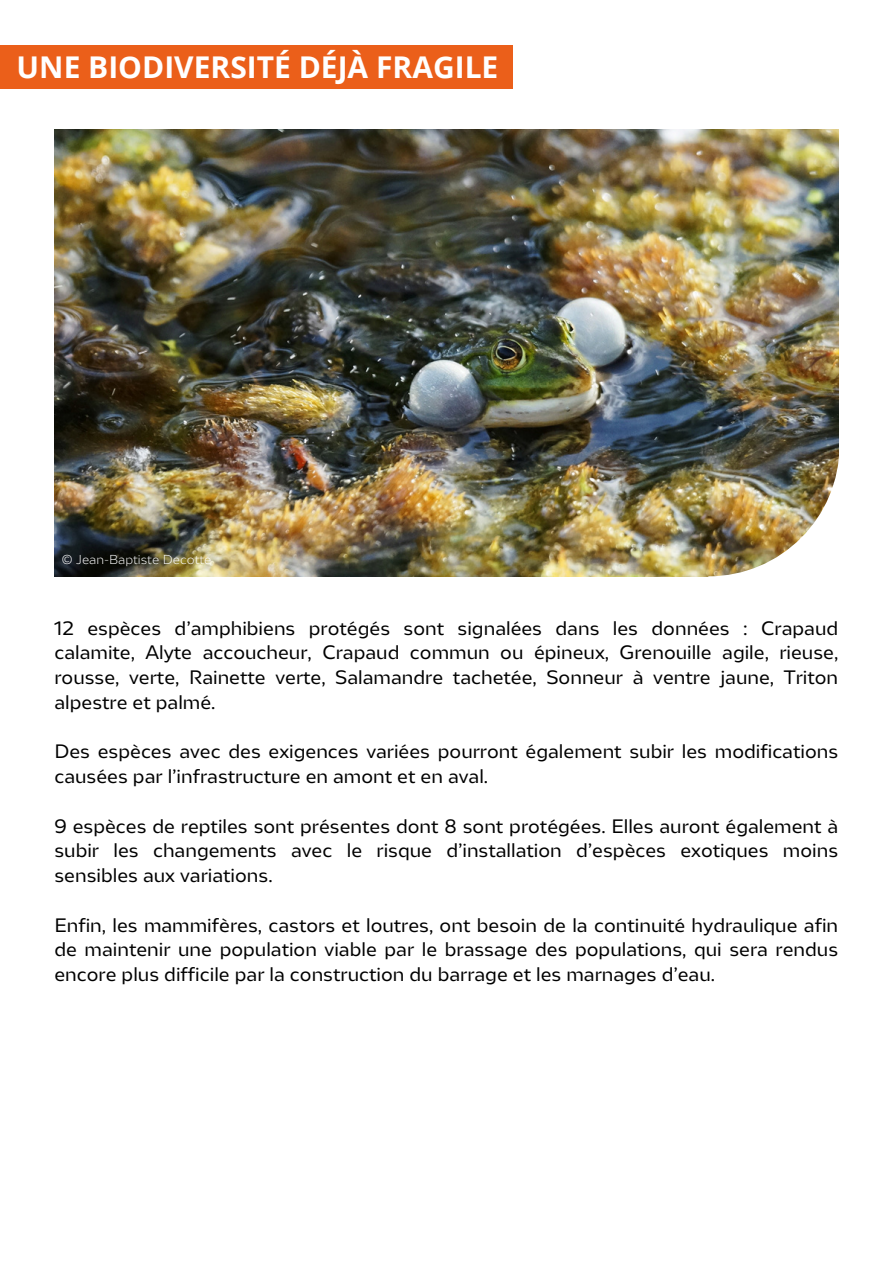
<style>
.page{position:relative;width:893px;height:1264px;background:#fff}
.page>*{position:absolute;margin:0;border:0;box-sizing:border-box;transform-origin:0 0}
.t1{font:700 30px "Open Sans";color:#fff}
.t2{font:18px/24.8px "LPO";color:#000;text-align:justify}
.t3{font:300 12px "LPO";color:#fff}
</style>
<div class="page">
<div style="left:0;top:45px;width:512px;height:44px;background:#eb5f1a"></div>
<img style="left:54px;top:130px;width:784px;height:446px">
<img style="left:708px;top:445px;width:131px;height:132px">
<p class="t1" style="left:17px;top:46px;width:483px">UNE BIODIVERSITÉ DÉJÀ FRAGILE</p>
<p class="t3" style="left:62px;top:555px;width:151px">© Jean-Baptiste Decotte</p>
<p class="t2" style="left:54px;top:617px;width:785px">12 espèces d’amphibiens protégés sont signalées dans les données : Crapaud calamite, Alyte accoucheur, Crapaud commun ou épineux, Grenouille agile, rieuse, rousse, verte, Rainette verte, Salamandre tachetée, Sonneur à ventre jaune, Triton alpestre et palmé.</p>
<p class="t2" style="left:54px;top:740px;width:785px">Des espèces avec des exigences variées pourront également subir les modifications causées par l’infrastructure en amont et en aval.</p>
<p class="t2" style="left:54px;top:815px;width:785px">9 espèces de reptiles sont présentes dont 8 sont protégées. Elles auront également à subir les changements avec le risque d’installation d’espèces exotiques moins sensibles aux variations.</p>
<p class="t2" style="left:54px;top:914px;width:785px">Enfin, les mammifères, castors et loutres, ont besoin de la continuité hydraulique afin de maintenir une population viable par le brassage des populations, qui sera rendus encore plus difficile par la construction du barrage et les marnages d’eau.</p>
</div>
